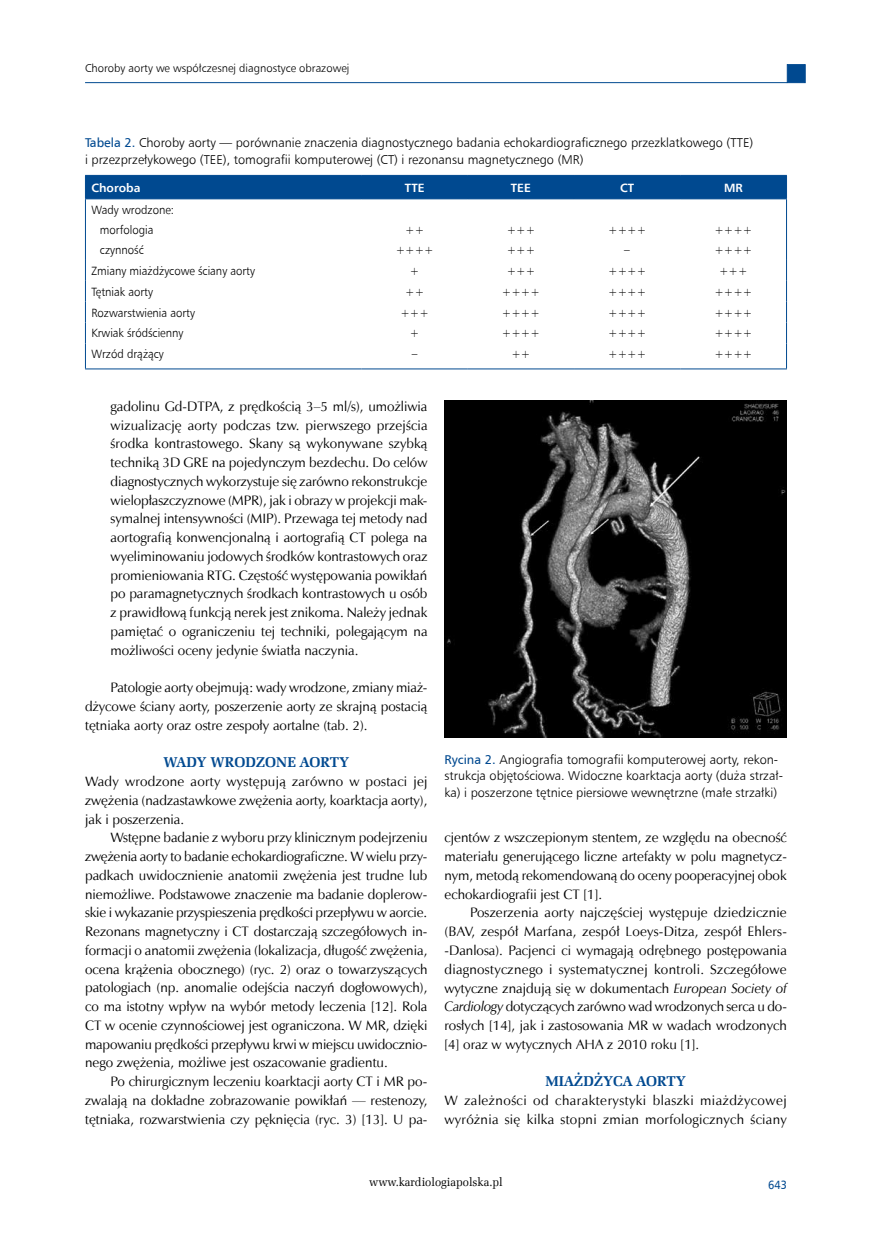
<style>
.page{position:relative;width:872px;height:1234px;background:#fff}
.page>*{position:absolute;margin:0;border:0;box-sizing:border-box;transform-origin:0 0}
.t1{font:700 14.25px "Zapf Ellipt EU";color:#004990}
.t2{font:13.65px/18.8px "Zapf Humnst EU";color:#000;text-align:justify}
.t3{font:13.65px/18.8px "Zapf Humnst EU";letter-spacing:.025em;color:#000}
.t4{font:12.75px/16.5px "Humnst 777 Lt EU";color:#000}
.t5{font:12px/20.1px "Humnst 777 Lt EU";color:#000;scale:.95 1}
.t6{font:12px "Zapf Ellipt EU";color:#000;scale:.95 1}
.t7{font:700 12px "Humnst 777 EU";color:#fff}
.t8{font:12px "Humnst 777 EU";color:#004990;scale:.9 1}
.t9{font:11.25px "Humnst 777 Lt EU";color:#000}
.s1{font-family:"Humnst 777 EU";color:#004990}
.s2{font-style:italic}
</style>
<div class="page">
<hr style="left:85px;top:82px;width:702px;height:1px;background:#004990">
<div style="left:787px;top:64px;width:18px;height:19px;background:#004990;border:1px solid #004990"></div>
<svg style="left:85px;top:175px;width:702px;height:24px;background:#004990"></svg>
<hr style="left:85px;top:199px;width:1px;height:61px;background:#004990">
<hr style="left:786px;top:199px;width:1px;height:61px;background:#004990">
<svg style="left:85px;top:260px;width:1px;height:108px"></svg>
<svg style="left:786px;top:260px;width:1px;height:108px"></svg>
<hr style="left:85px;top:368px;width:276px;height:1px;background:#004990">
<hr style="left:361px;top:368px;width:107px;height:1px;background:#004990">
<hr style="left:468px;top:368px;width:106px;height:1px;background:#004990">
<hr style="left:574px;top:368px;width:106px;height:1px;background:#004990">
<hr style="left:680px;top:368px;width:107px;height:1px;background:#004990">
<img style="left:444px;top:400px;width:343px;height:337px">
<p class="t9" style="left:85px;top:61px;width:266px">Choroby aorty we współczesnej diagnostyce obrazowej</p>
<p class="t4" style="left:85px;top:134px;width:670px"><span class="s1">Tabela 2.</span> Choroby aorty — porównanie znaczenia diagnostycznego badania echokardiograficznego przezklatkowego (TTE) i przezprzełykowego (TEE), tomografii komputerowej (CT) i rezonansu magnetycznego (MR)</p>
<p class="t7" style="left:91px;top:180px;width:51px">Choroba</p>
<p class="t7" style="left:405px;top:180px;width:21px">TTE</p>
<p class="t7" style="left:511px;top:180px;width:21px">TEE</p>
<p class="t7" style="left:620px;top:180px;width:16px">CT</p>
<p class="t7" style="left:724px;top:180px;width:20px">MR</p>
<p class="t5" style="left:100px;top:199px;width:80px;text-indent:-9px">Wady wrodzone: morfologia czynność</p>
<p class="t5" style="left:396px;top:219px;width:41px;text-align:center">++ ++++</p>
<p class="t5" style="left:506px;top:219px;width:31px">+++ +++</p>
<p class="t5" style="left:608px;top:219px;width:41px;text-align:center">++++ –</p>
<p class="t5" style="left:714px;top:219px;width:41px">++++ ++++</p>
<p class="t5" style="left:91px;top:260px;width:174px">Zmiany miażdżycowe ściany aorty</p>
<p class="t5" style="left:410px;top:260px;width:11px">+</p>
<p class="t5" style="left:506px;top:260px;width:31px">+++</p>
<p class="t5" style="left:608px;top:260px;width:41px">++++</p>
<p class="t5" style="left:719px;top:260px;width:31px">+++</p>
<p class="t5" style="left:91px;top:281px;width:66px">Tętniak aorty</p>
<p class="t5" style="left:405px;top:281px;width:21px">++</p>
<p class="t5" style="left:502px;top:281px;width:41px">++++</p>
<p class="t5" style="left:608px;top:281px;width:41px">++++</p>
<p class="t5" style="left:714px;top:281px;width:41px">++++</p>
<p class="t5" style="left:91px;top:302px;width:110px">Rozwarstwienia aorty</p>
<p class="t5" style="left:400px;top:302px;width:31px">+++</p>
<p class="t5" style="left:502px;top:302px;width:41px">++++</p>
<p class="t5" style="left:608px;top:302px;width:41px">++++</p>
<p class="t5" style="left:714px;top:302px;width:41px">++++</p>
<p class="t5" style="left:91px;top:323px;width:98px">Krwiak śródścienny</p>
<p class="t5" style="left:410px;top:323px;width:11px">+</p>
<p class="t5" style="left:502px;top:323px;width:41px">++++</p>
<p class="t5" style="left:608px;top:323px;width:41px">++++</p>
<p class="t5" style="left:714px;top:323px;width:41px">++++</p>
<p class="t5" style="left:91px;top:344px;width:78px">Wrzód drążący</p>
<p class="t5" style="left:412px;top:344px;width:7px">–</p>
<p class="t5" style="left:511px;top:344px;width:21px">++</p>
<p class="t5" style="left:608px;top:344px;width:41px">++++</p>
<p class="t5" style="left:714px;top:344px;width:41px">++++</p>
<p class="t2" style="left:111px;top:396px;width:318px">gadolinu Gd-DTPA, z prędkością 3–5 ml/s), umożliwia wizualizację aorty podczas tzw. pierwszego przejścia środka kontrastowego. Skany są wykonywane szybką techniką 3D GRE na pojedynczym bezdechu. Do celów diagnostycznych wykorzystuje się zarówno rekonstrukcje wielopłaszczyznowe (MPR), jak i obrazy w projekcji mak&shy;symalnej intensywności (MIP). Przewaga tej metody nad aortografią konwencjonalną i aortografią CT polega na wyeliminowaniu jodowych środków kontrastowych oraz promieniowania RTG. Częstość występowania powikłań po paramagnetycznych środkach kontrastowych u osób z prawidłową funkcją nerek jest znikoma. Należy jednak pamiętać o ograniczeniu tej techniki, polegającym na możliwości oceny jedynie światła naczynia.</p>
<p class="t2" style="left:85px;top:678px;width:344px;text-indent:25px">Patologie aorty obejmują: wady wrodzone, zmiany miaż&shy;dżycowe ściany aorty, poszerzenie aorty ze skrajną postacią tętniaka aorty oraz ostre zespoły aortalne (tab. 2).</p>
<p class="t1" style="left:163px;top:753px;width:187px">WADY WRODZONE AORTY</p>
<p class="t2" style="left:85px;top:771px;width:344px">Wady wrodzone aorty występują zarówno w postaci jej zwężenia (nadzastawkowe zwężenia aorty, koarktacja aorty), jak i poszerzenia.</p>
<p class="t2" style="left:85px;top:828px;width:344px;text-indent:26px">Wstępne badanie z wyboru przy klinicznym podejrzeniu zwężenia aorty to badanie echokardiograficzne. W wielu przy&shy;padkach uwidocznienie anatomii zwężenia jest trudne lub niemożliwe. Podstawowe znaczenie ma badanie doplerow&shy;skie i wykazanie przyspieszenia prędkości przepływu w aorcie.<br>Rezonans magnetyczny i CT dostarczają szczegółowych in&shy;formacji o anatomii zwężenia (lokalizacja, długość zwężenia, ocena krążenia obocznego) (ryc. 2) oraz o towarzyszących patologiach (np. anomalie odejścia naczyń dogłowowych), co ma istotny wpływ na wybór metody leczenia [12]. Rola CT w ocenie czynnościowej jest ograniczona. W MR, dzięki mapowaniu prędkości przepływu krwi w miejscu uwidocznio&shy;nego zwężenia, możliwe jest oszacowanie gradientu.</p>
<p class="t2" style="left:85px;top:1071px;width:344px;text-indent:25px">Po chirurgicznym leczeniu koarktacji aorty CT i MR po&shy;zwalają na dokładne zobrazowanie powikłań — restenozy, tętniaka, rozwarstwienia czy pęknięcia (ryc. 3) [13]. U pa-</p>
<p class="t4" style="left:444px;top:750px;width:340px"><span class="s1">Rycina 2.</span> Angiografia tomografii komputerowej aorty, rekon&shy;strukcja objętościowa. Widoczne koarktacja aorty (duża strzał&shy;ka) i poszerzone tętnice piersiowe wewnętrzne (małe strzałki)</p>
<p class="t2" style="left:444px;top:828px;width:344px">cjentów z wszczepionym stentem, ze względu na obecność materiału generującego liczne artefakty w polu magnetycz&shy;nym, metodą rekomendowaną do oceny pooperacyjnej obok echokardiografii jest CT [1].</p>
<p class="t2" style="left:444px;top:903px;width:344px;text-indent:25px">Poszerzenia aorty najczęściej występuje dziedzicznie (BAV, zespół Marfana, zespół Loeys-Ditza, zespół Ehlers--Danlosa). Pacjenci ci wymagają odrębnego postępowania diagnostycznego i systematycznej kontroli. Szczegółowe wytyczne znajdują się w dokumentach <span class="s2">European Society of Cardiology</span> dotyczących zarówno wad wrodzonych serca u do&shy;rosłych [14], jak i zastosowania MR w wadach wrodzonych [4] oraz w wytycznych AHA z 2010 roku [1].</p>
<p class="t1" style="left:545px;top:1072px;width:142px">MIAŻDŻYCA AORTY</p>
<p class="t3" style="left:444px;top:1090px;width:344px">W zależności od charakterystyki blaszki miażdżycowej wyróżnia się kilka stopni zmian morfologicznych ściany</p>
<p class="t6" style="left:369px;top:1173px;width:142px">www.kardiologiapolska.pl</p>
<p class="t8" style="left:768px;top:1176px;width:22px">643</p>
</div>
